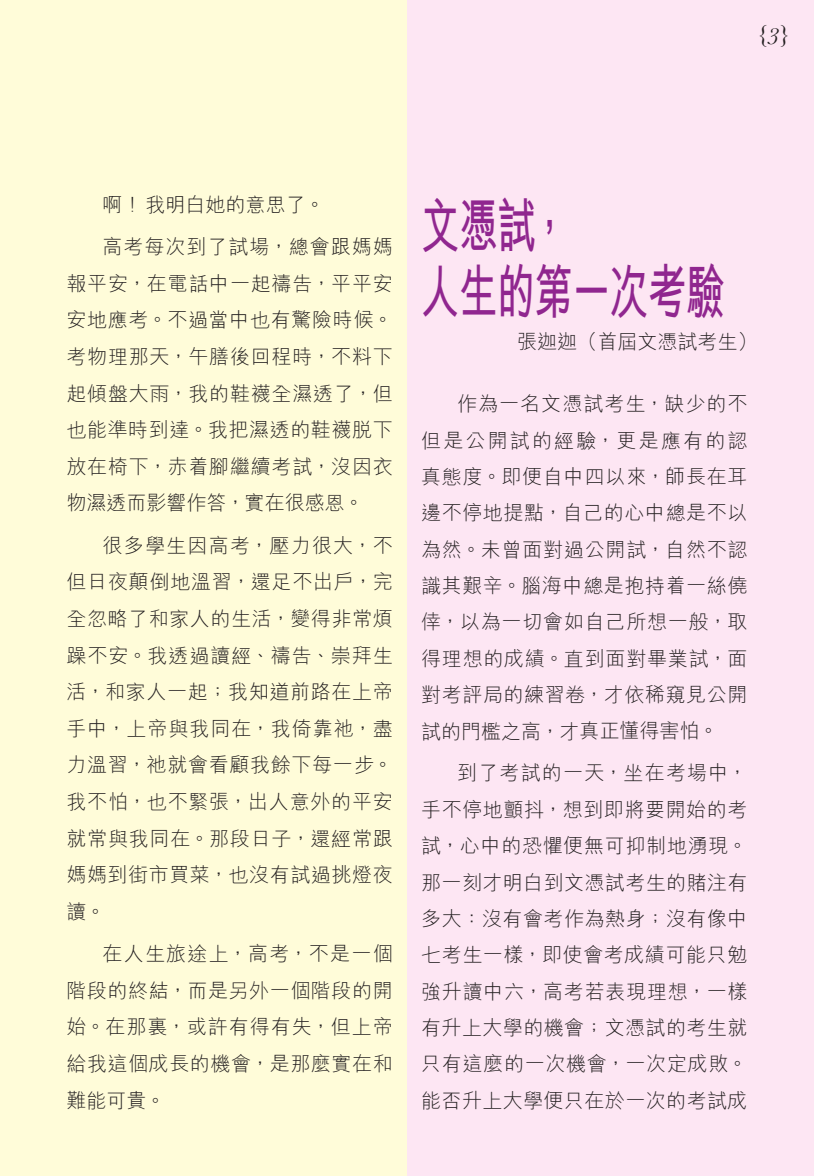
<style>
.page{position:relative;width:814px;height:1176px;background:#fff}
.page>*{position:absolute;margin:0;border:0;box-sizing:border-box;transform-origin:0 0}
._2012_newsletter_tex{font:700 60px "M Hei HK";letter-spacing:-.025em;color:#90268f;scale:.65 1}
._2012_number{font:italic 24px "Baskerville";color:#231f20}
._2012_newsletter_tex-2{font:300 20px/36.6px "M Hei HK";letter-spacing:.03em;color:#231f20;text-align:justify}
._2012_name_sung{font:300 20px "M Hei HK";color:#231f20}
._2012_newsletter_tex-3{font:300 20px "M Hei HK";color:#231f20}
</style>
<div class="page">
<div style="left:0;top:0;width:407px;height:1176px;background:#fffcd9"></div>
<div style="left:407px;top:0;width:406px;height:1176px;background:#fde6f3"></div>
<p class="_2012_number" style="left:756px;top:19px;width:34px">{3}</p>
<p class="_2012_newsletter_tex-3" style="left:102px;top:190px;width:223px">啊！我明白她的意思了。</p>
<p class="_2012_newsletter_tex-2" style="left:66px;top:228px;width:328px;text-indent:36px">高考每次到了試場，總會跟媽媽報平安，在電話中一起禱告，平平安安地應考。不過當中也有驚險時候。考物理那天，午膳後回程時，不料下起傾盤大雨，我的鞋襪全濕透了，但也能準時到達。我把濕透的鞋襪脫下放在椅下，赤着腳繼續考試，沒因衣物濕透而影響作答，實在很感恩。</p>
<p class="_2012_newsletter_tex-2" style="left:66px;top:526px;width:328px;text-indent:36px">很多學生因高考，壓力很大，不但日夜顛倒地溫習，還足不出戶，完全忽略了和家人的生活，變得非常煩躁不安。我透過讀經、禱告、崇拜生活，和家人一起；我知道前路在上帝手中，上帝與我同在，我倚靠祂，盡力溫習，祂就會看顧我餘下每一步。我不怕，也不緊張，出人意外的平安就常與我同在。那段日子，還經常跟媽媽到街市買菜，也沒有試過挑燈夜讀。</p>
<p class="_2012_newsletter_tex-2" style="left:66px;top:935px;width:327px;text-indent:36px">在人生旅途上，高考，不是一個階段的終結，而是另外一個階段的開始。在那裏，或許有得有失，但上帝給我這個成長的機會，是那麼實在和難能可貴。</p>
<p class="_2012_newsletter_tex" style="left:420px;top:182px;width:230px">文憑試，</p>
<p class="_2012_newsletter_tex" style="left:420px;top:248px;width:469px">人生的第一次考驗</p>
<p class="_2012_name_sung" style="left:517px;top:328px;width:241px">張迦迦（首屆文憑試考生）</p>
<p class="_2012_newsletter_tex-2" style="left:421px;top:385px;width:328px;text-indent:36px">作為一名文憑試考生，缺少的不但是公開試的經驗，更是應有的認真態度。即便自中四以來，師長在耳邊不停地提點，自己的心中總是不以為然。未曾面對過公開試，自然不認識其艱辛。腦海中總是抱持着一絲僥倖，以為一切會如自己所想一般，取得理想的成績。直到面對畢業試，面對考評局的練習卷，才依稀窺見公開試的門檻之高，才真正懂得害怕。</p>
<p class="_2012_newsletter_tex-2" style="left:421px;top:754px;width:328px;text-indent:36px">到了考試的一天，坐在考場中，手不停地顫抖，想到即將要開始的考試，心中的恐懼便無可抑制地湧現。那一刻才明白到文憑試考生的賭注有多大：沒有會考作為熱身；沒有像中七考生一樣，即使會考成績可能只勉強升讀中六，高考若表現理想，一樣有升上大學的機會；文憑試的考生就只有這麼的一次機會，一次定成敗。能否升上大學便只在於一次的考試成</p>
</div>
